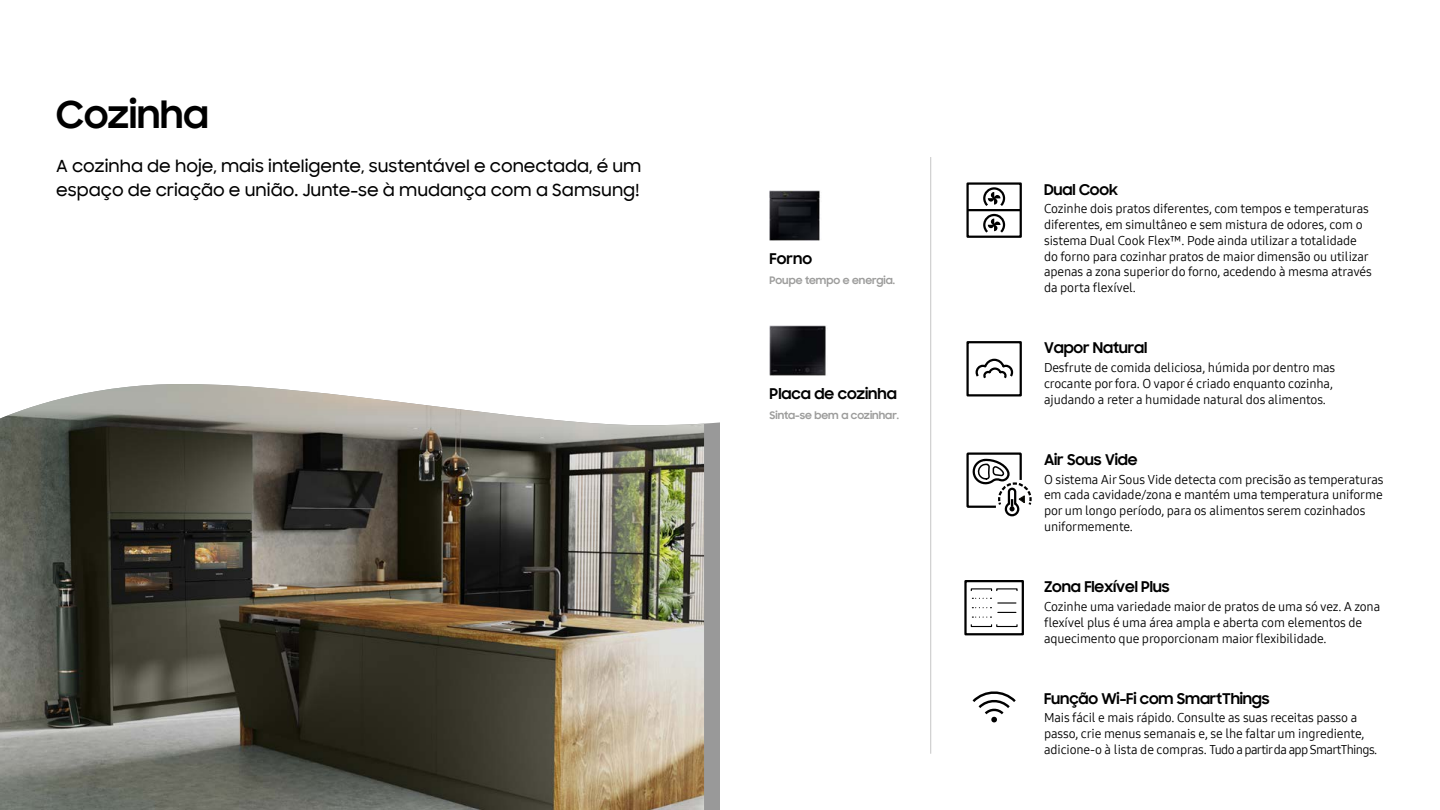
<style>
.page{position:relative;width:1440px;height:810px;background:#fff}
.page>*{position:absolute;margin:0;border:0;box-sizing:border-box;transform-origin:0 0}
.t1{font:700 37.5px "Samsung Sharp Sans";color:#000}
.t2{font:500 16.88px/24.4px "Samsung Sharp Sans";color:#000}
.t3{font:700 15px "Samsung Sharp Sans";letter-spacing:-.01em;color:#000}
.t4{font:12.75px/15.8px "Samsung One 400";letter-spacing:-.01em;color:#000}
.t5{font:700 10.5px "Samsung Sharp Sans";color:#9d9d9c}
</style>
<div class="page">
<hr style="left:930px;top:157px;width:1px;height:597px;background:#c6c6c6">
<img style="left:770px;top:191px;width:50px;height:50px">
<img style="left:770px;top:326px;width:56px;height:50px">
<svg style="left:972px;top:691px;width:44px;height:32px"></svg>
<div style="left:704px;top:422px;width:16px;height:388px;background:#999"></div>
<img style="left:0;top:384px;width:704px;height:426px">
<svg style="left:966px;top:182px;width:56px;height:56px"></svg>
<svg style="left:966px;top:341px;width:56px;height:56px"></svg>
<svg style="left:966px;top:452px;width:66px;height:65px"></svg>
<svg style="left:964px;top:580px;width:60px;height:56px"></svg>
<h1 class="t1" style="left:56px;top:87px;width:154px">Cozinha</h1>
<h2 class="t2" style="left:56px;top:153px;width:587px">A cozinha de hoje, mais inteligente, sustentável e conectada, é um espaço de criação e união. Junte-se à mudança com a Samsung!</h2>
<p class="t3" style="left:770px;top:247px;width:44px">Forno</p>
<p class="t5" style="left:770px;top:272px;width:127px">Poupe tempo e energia.</p>
<p class="t3" style="left:770px;top:382px;width:129px">Placa de cozinha</p>
<p class="t5" style="left:770px;top:407px;width:131px">Sinta-se bem a cozinhar.</p>
<p class="t3" style="left:1044px;top:178px;width:76px">Dual Cook</p>
<p class="t4" style="left:1044px;top:201px;width:329px">Cozinhe dois pratos diferentes, com tempos e temperaturas diferentes, em simultâneo e sem mistura de odores, com o sistema Dual Cook Flex™. Pode ainda utilizar a totalidade do forno para cozinhar pratos de maior dimensão ou utilizar apenas a zona superior do forno, acedendo à mesma através da porta flexível.</p>
<p class="t3" style="left:1044px;top:337px;width:105px">Vapor Natural</p>
<p class="t4" style="left:1044px;top:360px;width:293px">Desfrute de comida deliciosa, húmida por dentro mas crocante por fora. O vapor é criado enquanto cozinha, ajudando a reter a humidade natural dos alimentos.</p>
<p class="t3" style="left:1044px;top:448px;width:95px">Air Sous Vide</p>
<p class="t4" style="left:1044px;top:471px;width:341px">O sistema Air Sous Vide detecta com precisão as temperaturas em cada cavidade/zona e mantém uma temperatura uniforme por um longo período, para os alimentos serem cozinhados uniformemente.</p>
<p class="t3" style="left:1044px;top:576px;width:127px">Zona Flexível Plus</p>
<p class="t4" style="left:1044px;top:599px;width:338px">Cozinhe uma variedade maior de pratos de uma só vez. A zona flexível plus é uma área ampla e aberta com elementos de aquecimento que proporcionam maior flexibilidade.</p>
<p class="t3" style="left:1044px;top:687px;width:227px">Função Wi-Fi com SmartThings</p>
<p class="t4" style="left:1044px;top:710px;width:335px">Mais fácil e mais rápido. Consulte as suas receitas passo a passo, crie menus semanais e, se lhe faltar um ingrediente, adicione-o à lista de compras. Tudo a partir da app SmartThings.</p>
</div>
